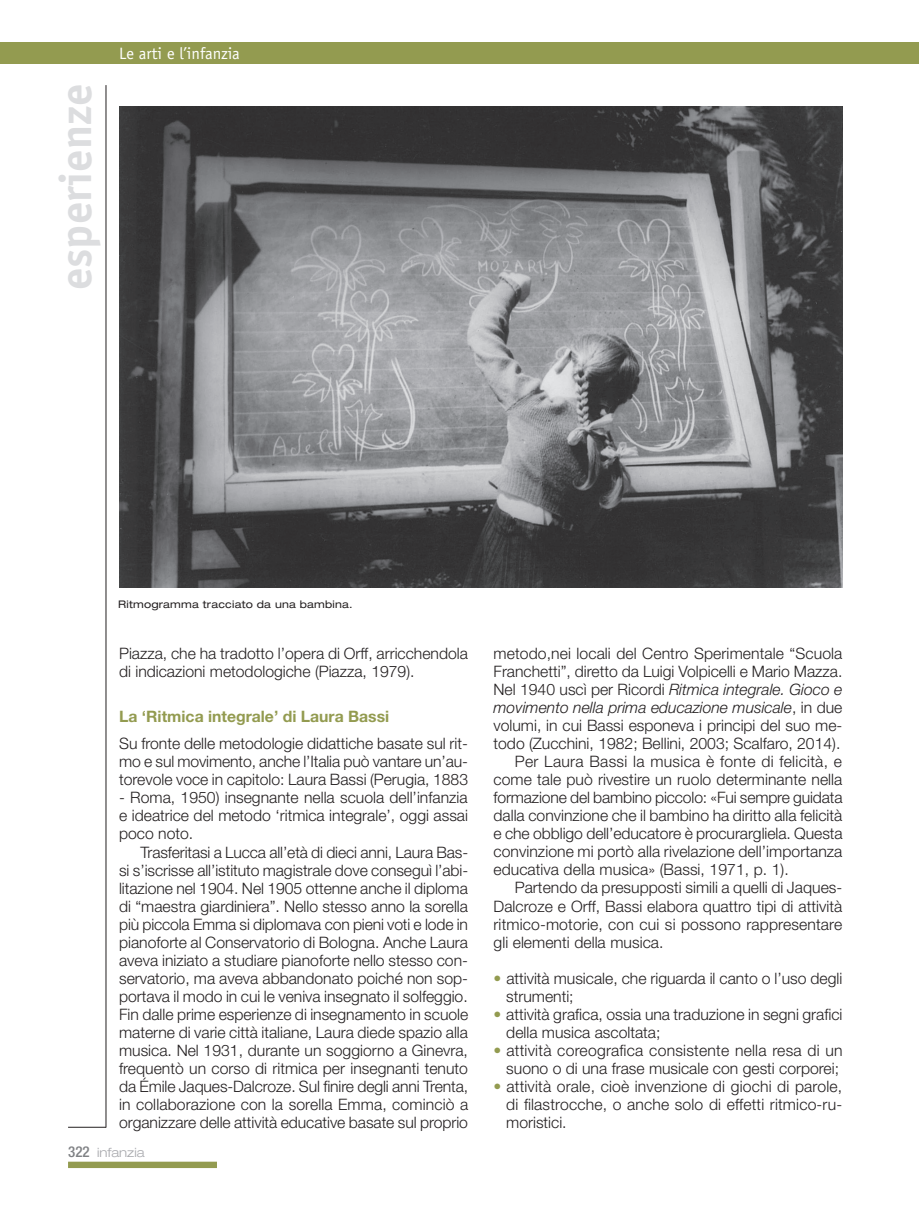
<style>
.page{position:relative;width:919px;height:1217px;background:#fff}
.page>*{position:absolute;margin:0;border:0;box-sizing:border-box;transform-origin:0 0}
.t1{font:700 45px "Officina Sans Std";color:#dcdddf}
.t2{font:16.5px "Officina Sans Std";color:#fff}
.t3{font:300 15.75px/18px "Helvetica Neue LT Std";color:#231f20;text-align:justify}
.t4{font:italic 300 15.75px "Helvetica Neue LT Std";color:#231f20}
.t5{font:300 15.75px "Helvetica Neue LT Std";letter-spacing:.02em;color:#231f20}
.t6{font:700 15.75px "Helvetica Neue LT Std";color:#939b50}
.t7{font:300 expanded 12.75px "Helvetica Neue LT Std";color:#a8a9ad}
.t8{font:expanded 10.5px "Helvetica Neue LT Std";letter-spacing:.02em;color:#231f20}
.s1{font-weight:500;font-stretch:condensed;font-size:15px;color:#808285}
.s2{font-style:normal}
.s3{color:#939b50}
</style>
<div class="page">
<svg style="left:68px;top:1161px;width:149px;height:6px"></svg>
<hr style="left:106px;top:85px;width:1px;height:1042px;background:#231f20">
<hr style="left:68px;top:1126px;width:38px;height:1px;background:#231f20">
<div style="left:0;top:43px;width:918px;height:21px;background:#939b50"></div>
<img style="left:119px;top:106px;width:723px;height:481px">
<h1 class="t1" style="left:48px;top:290px;width:208px;rotate:-90deg">esperienze</h1>
<p class="t2" style="left:119px;top:43px;width:122px">Le arti e l’infanzia</p>
<p class="t8" style="left:118px;top:598px;width:236px">Ritmogramma tracciato da una bambina.</p>
<p class="t3" style="left:119px;top:644px;width:350px">Piazza, che ha tradotto l’opera di Orff, arricchendola di indicazioni metodologiche (Piazza, 1979).</p>
<p class="t6" style="left:119px;top:706px;width:271px">La ‘Ritmica integrale’ di Laura Bassi</p>
<p class="t3" style="left:119px;top:734px;width:350px">Su fronte delle metodologie didattiche basate sul rit&shy;mo e sul movimento, anche l’Italia può vantare un’au&shy;torevole voce in capitolo: Laura Bassi (Perugia, 1883</p>
<p class="t3" style="left:119px;top:788px;width:350px">- Roma, 1950) insegnante nella scuola dell’infanzia e ideatrice del metodo ‘ritmica integrale’, oggi assai poco noto.</p>
<p class="t3" style="left:119px;top:842px;width:350px;text-indent:21px">Trasferitasi a Lucca all’età di dieci anni, Laura Bas&shy;si s’iscrisse all’istituto magistrale dove conseguì l’abi&shy;litazione nel 1904. Nel 1905 ottenne anche il diploma di “maestra giardiniera”. Nello stesso anno la sorella più piccola Emma si diplomava con pieni voti e lode in pianoforte al Conservatorio di Bologna. Anche Laura aveva iniziato a studiare pianoforte nello stesso con&shy;servatorio, ma aveva abbandonato poiché non sop&shy;portava il modo in cui le veniva insegnato il solfeggio.<br>Fin dalle prime esperienze di insegnamento in scuole materne di varie città italiane, Laura diede spazio alla musica. Nel 1931, durante un soggiorno a Ginevra, frequentò un corso di ritmica per insegnanti tenuto da Émile Jaques-Dalcroze. Sul finire degli anni Trenta, in collaborazione con la sorella Emma, cominciò a organizzare delle attività educative basate sul proprio</p>
<p class="t7" style="left:68px;top:1144px;width:78px"><span class="s1">322</span> infanzia</p>
<p class="t3" style="left:493px;top:644px;width:350px">metodo,nei locali del Centro Sperimentale “Scuola</p>
<p class="t3" style="left:493px;top:662px;width:350px">Franchetti”, diretto da Luigi Volpicelli e Mario Mazza.</p>
<p class="t4" style="left:493px;top:680px;width:350px"><span class="s2">Nel 1940 uscì per Ricordi</span> Ritmica integrale. Gioco e</p>
<p class="t4" style="left:493px;top:698px;width:350px">movimento nella prima educazione musicale<span class="s2">, in due</span></p>
<p class="t3" style="left:493px;top:716px;width:350px">volumi, in cui Bassi esponeva i principi del suo me-</p>
<p class="t3" style="left:493px;top:734px;width:348px">todo (Zucchini, 1982; Bellini, 2003; Scalfaro, 2014).</p>
<p class="t5" style="left:514px;top:752px;width:329px">Per Laura Bassi la musica è fonte di felicità, e</p>
<p class="t3" style="left:493px;top:770px;width:350px">come tale può rivestire un ruolo determinante nella</p>
<p class="t3" style="left:493px;top:788px;width:350px">formazione del bambino piccolo: «Fui sempre guidata</p>
<p class="t3" style="left:493px;top:806px;width:350px">dalla convinzione che il bambino ha diritto alla felicità</p>
<p class="t3" style="left:493px;top:824px;width:350px">e che obbligo dell’educatore è procurargliela. Questa</p>
<p class="t3" style="left:493px;top:842px;width:350px">convinzione mi portò alla rivelazione dell’importanza</p>
<p class="t3" style="left:493px;top:860px;width:297px">educativa della musica» (Bassi, 1971, p. 1).</p>
<p class="t3" style="left:514px;top:878px;width:329px">Partendo da presupposti simili a quelli di Jaques-</p>
<p class="t3" style="left:493px;top:896px;width:350px">Dalcroze e Orff, Bassi elabora quattro tipi di attività</p>
<p class="t3" style="left:493px;top:914px;width:350px">ritmico-motorie, con cui si possono rappresentare</p>
<p class="t3" style="left:493px;top:932px;width:171px">gli elementi della musica.</p>
<p class="t3" style="left:506px;top:968px;width:337px;text-indent:-13px"><span class="s3">•</span> attività musicale, che riguarda il canto o l’uso degli strumenti;</p>
<p class="t3" style="left:506px;top:1004px;width:337px;text-indent:-13px"><span class="s3">•</span> attività grafica, ossia una traduzione in segni grafici della musica ascoltata;</p>
<p class="t3" style="left:493px;top:1040px;width:350px;text-align:center"><span class="s3">•</span> attività coreografica consistente nella resa di un suono o di una frase musicale con gesti corporei;</p>
<p class="t3" style="left:506px;top:1076px;width:337px;text-indent:-13px"><span class="s3">•</span> attività orale, cioè invenzione di giochi di parole, di filastrocche, o anche solo di effetti ritmico-ru&shy;moristici.</p>
</div>
